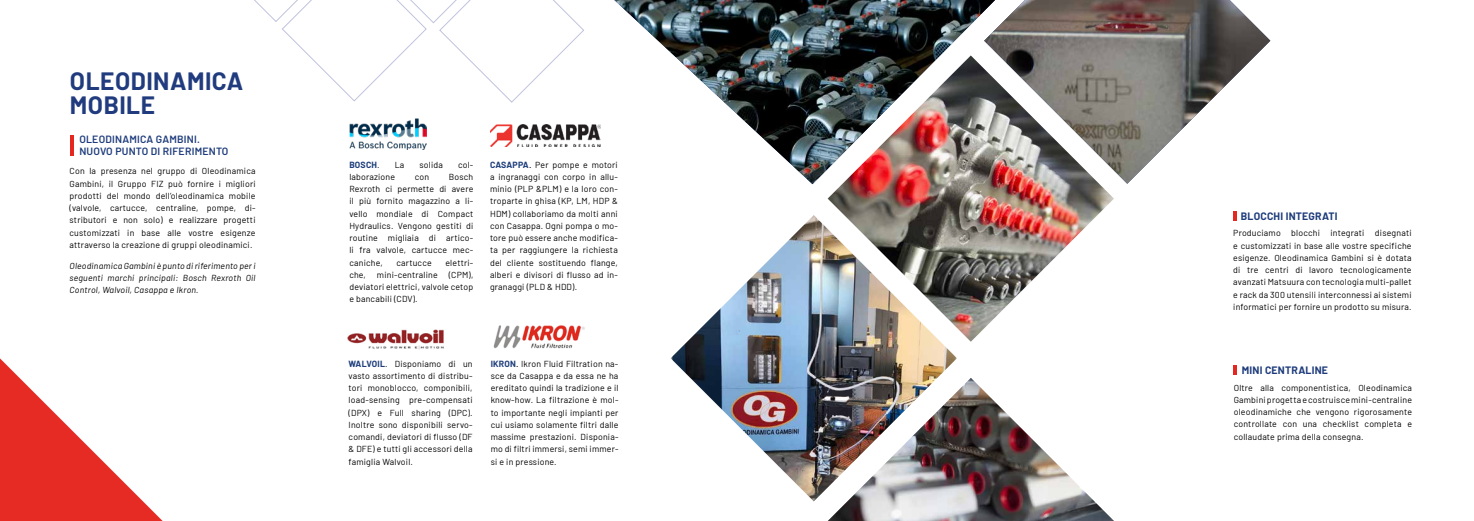
<style>
.page{position:relative;width:1474px;height:521px;background:#fff}
.page>*{position:absolute;margin:0;border:0;box-sizing:border-box;transform-origin:0 0}
.t1{font:700 24.5px/24.5px "Barlow";letter-spacing:.02em;color:#203b7e}
.t2{font:600 10.5px/12.6px "Barlow";letter-spacing:.02em;color:#1e3c7c}
.t3{font:700 10.5px "Barlow";letter-spacing:.02em;color:#1e3c7c}
.t4{font:8.75px/12.2px "Barlow";letter-spacing:.02em;color:#000;text-align:justify}
.t5{font:italic 8.75px/12.2px "Barlow";letter-spacing:.02em;color:#000;text-align:justify}
.t6{font:700 8.75px "Barlow";letter-spacing:.02em;color:#1d3d7b}
.s1{font-weight:400;color:#000}
.s2{font-weight:700;color:#1d3d7b}
.s3{font-weight:500}
</style>
<div class="page">
<svg style="left:254px;top:0;width:330px;height:103px"></svg>
<hr style="left:70px;top:135px;width:3px;height:21px;background:#e52722">
<img style="left:828px;top:378px;width:285px;height:143px">
<img style="left:670px;top:215px;width:287px;height:286px">
<img style="left:827px;top:184px;width:286px;height:158px">
<img style="left:995px;top:0;width:275px;height:184px">
<svg style="left:1233px;top:212px;width:3px;height:9px"></svg>
<svg style="left:0;top:358px;width:163px;height:163px"></svg>
<img style="left:614px;top:0;width:381px;height:184px">
<svg style="left:1233px;top:365px;width:3px;height:9px"></svg>
<img style="left:349px;top:119px;width:78px;height:31px">
<img style="left:490px;top:124px;width:110px;height:23px">
<img style="left:493px;top:325px;width:92px;height:24px">
<img style="left:347px;top:329px;width:97px;height:21px">
<h1 class="t1" style="left:70px;top:67px;width:175px">OLEODINAMICA<br>MOBILE</h1>
<p class="t2" style="left:79px;top:132px;width:151px">OLEODINAMICA GAMBINI.<br>NUOVO PUNTO DI RIFERIMENTO</p>
<p class="t4" style="left:70px;top:164px;width:187px">Con la presenza nel gruppo di Oleodinamica Gambini, il Gruppo FIZ può fornire i migliori prodotti del mondo dell’oleodinamica mobile (valvole, cartucce, centraline, pompe, di&shy;stributori e non solo) e realizzare progetti customizzati in base alle vostre esigenze attraverso la creazione di gruppi oleodinamici.</p>
<p class="t5" style="left:70px;top:259px;width:187px">Oleodinamica Gambini è punto di riferimento per i seguenti marchi principali: Bosch Rexroth Oil Control, Walvoil, Casappa e Ikron.</p>
<p class="t6" style="left:349px;top:158px;width:32px">BOSCH<span class="s1">.</span></p>
<p class="t4" style="left:395px;top:158px;width:11px">La</p>
<p class="t4" style="left:419px;top:158px;width:25px">solida</p>
<p class="t4" style="left:458px;top:158px;width:17px">col-</p>
<p class="t4" style="left:349px;top:170px;width:47px">laborazione</p>
<p class="t4" style="left:415px;top:170px;width:16px">con</p>
<p class="t4" style="left:349px;top:170px;width:125px;text-indent:99px">Bosch Rexroth ci permette di avere il più fornito magazzino a li&shy;vello mondiale di Compact Hydraulics. Vengono gestiti di routine migliaia di artico&shy;li fra valvole, cartucce mec&shy;caniche,</p>
<p class="t4" style="left:396px;top:256px;width:37px">cartucce</p>
<p class="t4" style="left:445px;top:256px;width:29px">elettri-</p>
<p class="t4" style="left:349px;top:268px;width:125px;text-indent:99px">(CPM), deviatori elettrici, valvole cetop e bancabili (CDV).</p>
<p class="t4" style="left:349px;top:268px;width:18px">che,</p>
<p class="t4" style="left:377px;top:268px;width:62px">mini-centraline</p>
<p class="t4" style="left:490px;top:158px;width:129px"><span class="s2">CASAPPA</span><span class="s3">.</span> Per pompe e motori a ingranaggi con corpo in allu&shy;minio (PLP &amp;PLM) e la loro con&shy;troparte in ghisa (KP, LM, HDP &amp; HDM) collaboriamo da molti anni con Casappa. Ogni pompa o mo&shy;tore può essere anche modifica&shy;ta per raggiungere la richiesta del cliente sostituendo flange, alberi e divisori di flusso ad in&shy;granaggi (PLD &amp; HDD).</p>
<p class="t4" style="left:348px;top:357px;width:125px"><span class="s2">WALVOIL</span>. Disponiamo di un vasto assortimento di distribu&shy;tori monoblocco, componibili, load-sensing pre-compensati (DPX) e Full sharing (DPC).<br>Inoltre sono disponibili servo&shy;comandi, deviatori di flusso (DF &amp; DFE) e tutti gli accessori della famiglia Walvoil.</p>
<p class="t4" style="left:490px;top:357px;width:129px"><span class="s2">IKRON</span><span class="s3">.</span> Ikron Fluid Filtration na&shy;sce da Casappa e da essa ne ha ereditato quindi la tradizione e il know-how. La filtrazione è mol&shy;to importante negli impianti per cui usiamo solamente filtri dalle massime prestazioni. Disponia&shy;mo di filtri immersi, semi immer&shy;si e in pressione.</p>
<p class="t3" style="left:1240px;top:209px;width:98px">BLOCCHI INTEGRATI</p>
<p class="t4" style="left:1233px;top:226px;width:180px">Produciamo blocchi integrati disegnati e customizzati in base alle vostre specifiche esigenze. Oleodinamica Gambini si è dotata di tre centri di lavoro tecnologicamente avanzati Matsuura con tecnologia multi-pallet e rack da 300 utensili interconnessi ai sistemi informatici per fornire un prodotto su misura.</p>
<p class="t3" style="left:1241px;top:362px;width:88px">MINI CENTRALINE</p>
<p class="t4" style="left:1233px;top:381px;width:180px">Oltre alla componentistica, Oleodinamica Gambini progetta e costruisce mini-centraline oleodinamiche che vengono rigorosamente controllate con una checklist completa e collaudate prima della consegna.</p>
</div>
